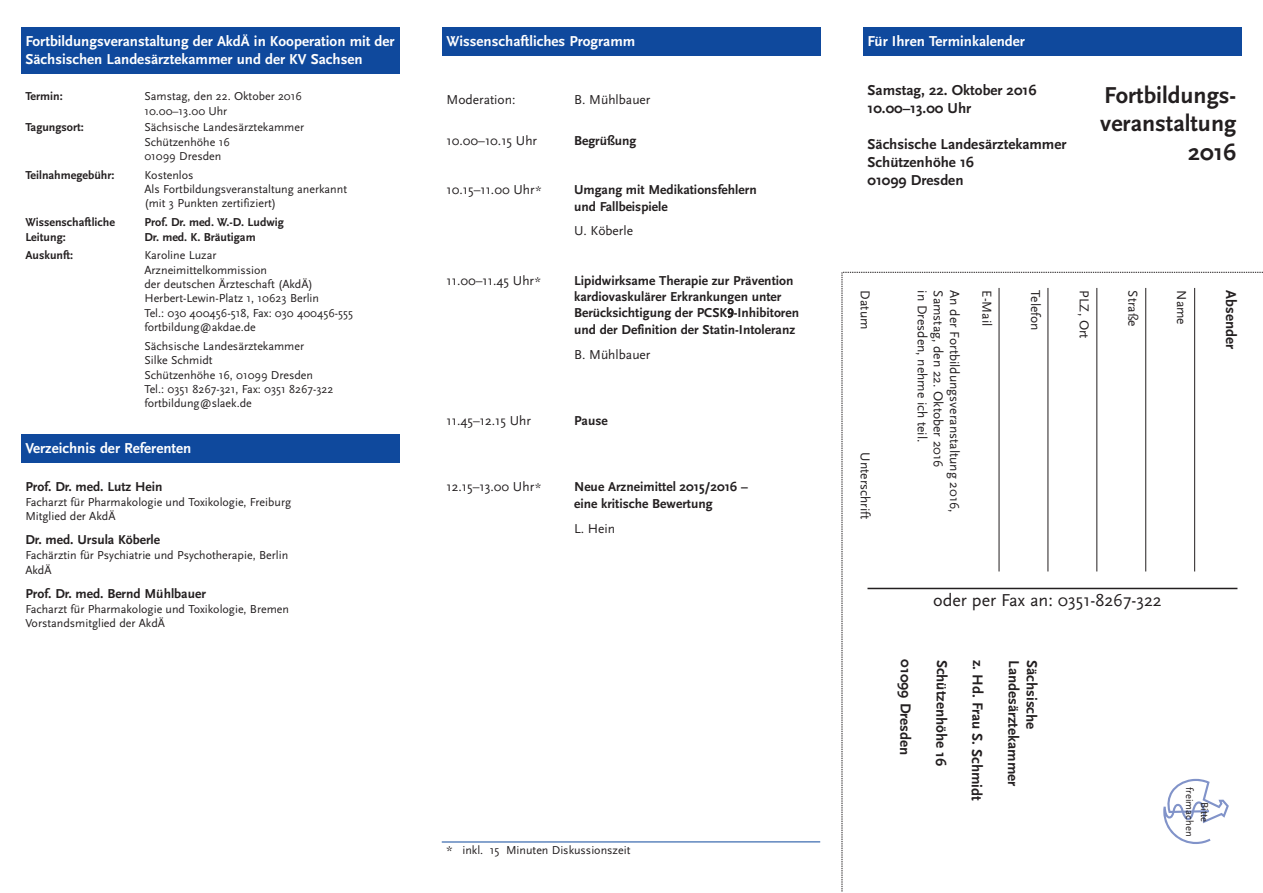
<style>
.page{position:relative;width:1263px;height:893px;background:#fff}
.page>*{position:absolute;margin:0;border:0;box-sizing:border-box;transform-origin:0 0}
.t1{font:700 24px/28.8px "Scala Sans";color:#231f20;text-align:right}
.t2{font:18px "Scala Sans";color:#231f20}
.t3{font:700 15px/18px "Scala Sans";color:#231f20}
.t4{font:700 15px/18px "Scala Sans";color:#fff}
.t5{font:700 13.5px/16.2px "Scala Sans";color:#231f20}
.t6{font:13.5px/16.2px "Scala Sans";color:#231f20}
.t7{font:12px/14.4px "Scala Sans";color:#231f20}
.t8{font:700 12px "Scala Sans";color:#231f20}
.t9{font:10.5px/15px "Scala Sans";color:#231f20;text-align:center}
.s1{font-size:12px}
.s2{font-family:"Scala Sans LF";font-weight:400;font-size:12.75px}
</style>
<div class="page">
<div style="left:863px;top:27px;width:379px;height:29px;background:#0f499d"></div>
<div style="left:21px;top:434px;width:379px;height:29px;background:#0f499d"></div>
<div style="left:21px;top:27px;width:379px;height:47px;background:#0f499d"></div>
<div style="left:442px;top:27px;width:379px;height:29px;background:#0f499d"></div>
<hr style="left:442px;top:842px;width:378px;height:1px;background:#0f499d">
<svg style="left:842px;top:272px;width:421px;height:619px"></svg>
<p class="t4" style="left:25px;top:32px;width:371px">Fortbildungsveranstaltung der AkdÄ in Kooperation mit der<br>Sächsischen Landesärztekammer und der KV Sachsen</p>
<p class="t8" style="left:25px;top:90px;width:39px">Termin:</p>
<p class="t7" style="left:144px;top:89px;width:159px">Samstag, den 22. Oktober 2016<br>10.00–13.00 Uhr</p>
<p class="t8" style="left:25px;top:121px;width:60px">Tagungsort:</p>
<p class="t7" style="left:144px;top:120px;width:161px">Sächsische Landesärztekammer<br>Schützenhöhe 16<br>01099 Dresden</p>
<p class="t8" style="left:25px;top:168px;width:91px">Teilnahmegebühr:</p>
<p class="t7" style="left:144px;top:168px;width:204px">Kostenlos<br>Als Fortbildungsveranstaltung anerkannt (mit 3 Punkten zertifiziert)</p>
<p class="t8" style="left:25px;top:216px;width:91px">Wissenschaftliche</p>
<p class="t8" style="left:144px;top:216px;width:141px">Prof. Dr. med. W.-D. Ludwig</p>
<p class="t8" style="left:25px;top:230px;width:42px">Leitung:</p>
<p class="t8" style="left:144px;top:230px;width:113px">Dr. med. K. Bräutigam</p>
<p class="t8" style="left:25px;top:249px;width:49px">Auskunft:</p>
<p class="t7" style="left:144px;top:248px;width:210px">Karoline Luzar<br>Arzneimittelkommission<br>der deutschen Ärzteschaft (AkdÄ)<br>Herbert-Lewin-Platz 1, 10623 Berlin<br>Tel.: 030 400456-518, Fax: 030 400456-555 fortbildung@akdae.de</p>
<p class="t7" style="left:144px;top:339px;width:191px">Sächsische Landesärztekammer<br>Silke Schmidt<br>Schützenhöhe 16, 01099 Dresden<br>Tel.: 0351 8267-321, Fax: 0351 8267-322 fortbildung@slaek.de</p>
<p class="t4" style="left:25px;top:439px;width:168px">Verzeichnis der Referenten</p>
<p class="t5" style="left:25px;top:478px;width:139px">Prof. Dr. med. Lutz Hein</p>
<p class="t7" style="left:25px;top:495px;width:267px">Facharzt für Pharmakologie und Toxikologie, Freiburg<br>Mitglied der AkdÄ</p>
<p class="t5" style="left:25px;top:532px;width:136px">Dr. med. Ursula Köberle</p>
<p class="t7" style="left:25px;top:548px;width:264px">Fachärztin für Psychiatrie und Psychotherapie, Berlin<br>AkdÄ</p>
<p class="t5" style="left:25px;top:585px;width:182px">Prof. Dr. med. Bernd Mühlbauer</p>
<p class="t7" style="left:25px;top:602px;width:265px">Facharzt für Pharmakologie und Toxikologie, Bremen<br>Vorstandsmitglied der AkdÄ</p>
<p class="t4" style="left:446px;top:32px;width:190px">Wissenschaftliches Programm</p>
<p class="t6" style="left:446px;top:92px;width:71px">Moderation:</p>
<p class="t6" style="left:574px;top:92px;width:78px">B. Mühlbauer</p>
<p class="t6" style="left:446px;top:133px;width:92px">10.00–10.15 Uhr</p>
<p class="t5" style="left:574px;top:133px;width:64px">Begrüßung</p>
<p class="t6" style="left:446px;top:182px;width:97px">10.15–11.00 Uhr<span class="s1">*</span></p>
<p class="t5" style="left:574px;top:182px;width:184px">Umgang mit Medikationsfehlern und Fallbeispiele</p>
<p class="t6" style="left:574px;top:223px;width:61px">U. Köberle</p>
<p class="t6" style="left:446px;top:273px;width:96px">11.00–11.45 Uhr<span class="s1">*</span></p>
<p class="t5" style="left:574px;top:273px;width:227px">Lipidwirksame Therapie zur Prävention kardiovaskulärer Erkrankungen unter Berücksichtigung der PCSK<span class="s2">9</span>-Inhibitoren und der Definition der Statin-Intoleranz</p>
<p class="t6" style="left:574px;top:347px;width:78px">B. Mühlbauer</p>
<p class="t6" style="left:446px;top:413px;width:86px">11.45–12.15 Uhr</p>
<p class="t5" style="left:574px;top:413px;width:35px">Pause</p>
<p class="t6" style="left:446px;top:479px;width:96px">12.15–13.00 Uhr<span class="s1">*</span></p>
<p class="t5" style="left:574px;top:479px;width:175px">Neue Arzneimittel 2015/2016 – eine kritische Bewertung</p>
<p class="t6" style="left:574px;top:520px;width:43px">L. Hein</p>
<p class="t7" style="left:446px;top:843px;width:185px">* inkl. 15 Minuten Diskussionszeit</p>
<p class="t4" style="left:867px;top:32px;width:159px">Für Ihren Terminkalender</p>
<p class="t3" style="left:867px;top:82px;width:171px">Samstag, 22. Oktober 2016<br>10.00–13.00 Uhr</p>
<p class="t3" style="left:867px;top:136px;width:201px">Sächsische Landesärztekammer<br>Schützenhöhe 16<br>01099 Dresden</p>
<h1 class="t1" style="left:1100px;top:81px;width:138px">Fortbildungs&shy;veranstaltung<br>2016</h1>
<p class="t6" style="left:873px;top:290px;width:40px;rotate:90deg">Datum</p>
<p class="t6" style="left:873px;top:452px;width:68px;rotate:90deg">Unterschrift</p>
<p class="t6" style="left:962px;top:290px;width:224px;rotate:90deg">An der Fortbildungsveranstaltung 2016,<br>Samstag, den 22. Oktober 2016<br>in Dresden, nehme ich teil.</p>
<p class="t6" style="left:995px;top:290px;width:37px;rotate:90deg">E-Mail</p>
<p class="t6" style="left:1043px;top:290px;width:42px;rotate:90deg">Telefon</p>
<p class="t6" style="left:1092px;top:290px;width:50px;rotate:90deg">PLZ, Ort</p>
<p class="t6" style="left:1140px;top:290px;width:38px;rotate:90deg">Straße</p>
<p class="t6" style="left:1189px;top:290px;width:36px;rotate:90deg">Name</p>
<p class="t3" style="left:1240px;top:290px;width:60px;rotate:90deg">Absender</p>
<p class="t3" style="left:915px;top:659px;width:98px;rotate:91deg">01099 Dresden</p>
<h2 class="t2" style="left:933px;top:591px;width:230px">oder per Fax an: 0351-8267-322</h2>
<p class="t3" style="left:951px;top:660px;width:108px;rotate:91deg">Schützenhöhe 16</p>
<p class="t3" style="left:987px;top:660px;width:142px;rotate:91deg">z. Hd. Frau S. Schm di t</p>
<p class="t3" style="left:1041px;top:661px;width:128px;rotate:91deg">Sächsische<br>Landesärztekammer</p>
<p class="t9" style="left:1212px;top:787px;width:50px;rotate:90deg">Bitte freimachen</p>
</div>
